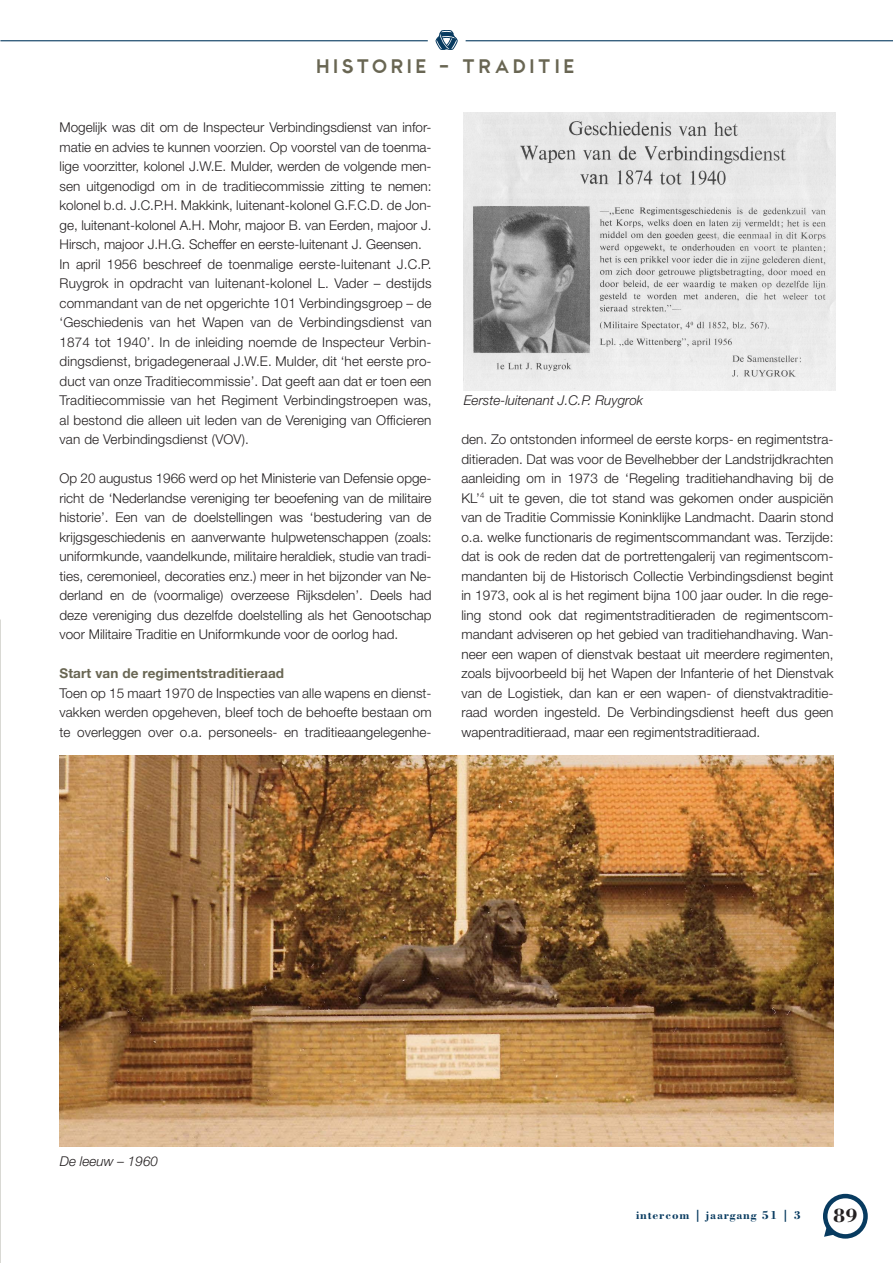
<style>
.page{position:relative;width:893px;height:1263px;background:#fff}
.page>*{position:absolute;margin:0;border:0;box-sizing:border-box;transform-origin:0 0}
.t1{font:700 20.1px "Bodoni BT";color:#231f20}
.t2{font:19.5px "CWG Sans";letter-spacing:.17em;color:#696653}
.t3{font:300 13.5px/19.5px "Helvetica Neue LT";letter-spacing:.005em;color:#231f20;text-align:justify}
.t4{font:italic 300 13.5px "Helvetica Neue LT";color:#231f20}
.t5{font:700 13.5px "Helvetica Neue LT";letter-spacing:.01em;color:#696653}
.t6{font:700 12px "Bodoni BT";letter-spacing:.07em;color:#083b60}
</style>
<div class="page">
<img style="left:0;top:639px;width:1px;height:526px">
<img style="left:464px;top:112px;width:372px;height:278px">
<img style="left:60px;top:756px;width:774px;height:391px">
<div style="left:823px;top:1194px;width:45px;height:44px;border:4px solid #083b60;border-radius:50%"></div>
<svg style="left:824px;top:1225px;width:12px;height:12px"></svg>
<svg style="left:436px;top:30px;width:21px;height:20px"></svg>
<hr style="left:0;top:40px;width:428px;height:1px;background:#083b60">
<hr style="left:466px;top:40px;width:427px;height:1px;background:#083b60">
<p class="t2" style="left:317px;top:56px;width:260px">HISTORIE - TRADITIE</p>
<p class="t3" style="left:60px;top:117px;width:374px">Mogelijk was dit om de Inspecteur Verbindingsdienst van infor&shy;matie en advies te kunnen voorzien. Op voorstel van de toenma&shy;lige voorzitter, kolonel J.W.E. Mulder, werden de volgende men&shy;sen uitgenodigd om in de traditiecommissie zitting te nemen: kolonel b.d. J.C.P.H. Makkink, luitenant-kolonel G.F.C.D. de Jon&shy;ge, luitenant-kolonel A.H. Mohr, majoor B. van Eerden, majoor J.<br>Hirsch, majoor J.H.G. Scheffer en eerste-luitenant J. Geensen.</p>
<p class="t3" style="left:60px;top:254px;width:374px">In april 1956 beschreef de toenmalige eerste-luitenant J.C.P.<br>Ruygrok in opdracht van luitenant-kolonel L. Vader – destijds commandant van de net opgerichte 101 Verbindingsgroep – de ‘Geschiedenis van het Wapen van de Verbindingsdienst van 1874 tot 1940’. In de inleiding noemde de Inspecteur Verbin&shy;dingsdienst, brigadegeneraal J.W.E. Mulder, dit ‘het eerste pro&shy;duct van onze Traditiecommissie’. Dat geeft aan dat er toen een Traditiecommissie van het Regiment Verbindingstroepen was, al bestond die alleen uit leden van de Vereniging van Officieren van de Verbindingsdienst (VOV).</p>
<p class="t3" style="left:60px;top:468px;width:374px">Op 20 augustus 1966 werd op het Ministerie van Defensie opge&shy;richt de ‘Nederlandse vereniging ter beoefening van de militaire historie’. Een van de doelstellingen was ‘bestudering van de krijgsgeschiedenis en aanverwante hulpwetenschappen (zoals: uniformkunde, vaandelkunde, militaire heraldiek, studie van tradi&shy;ties, ceremonieel, decoraties enz.) meer in het bijzonder van Ne&shy;derland en de (voormalige) overzeese Rijksdelen’. Deels had deze vereniging dus dezelfde doelstelling als het Genootschap voor Militaire Traditie en Uniformkunde voor de oorlog had.</p>
<p class="t5" style="left:60px;top:665px;width:226px">Start van de regimentstraditieraad</p>
<p class="t3" style="left:60px;top:683px;width:374px">Toen op 15 maart 1970 de Inspecties van alle wapens en dienst&shy;vakken werden opgeheven, bleef toch de behoefte bestaan om te overleggen over o.a. personeels- en traditieaangelegenhe-</p>
<p class="t4" style="left:464px;top:392px;width:181px">Eerste-luitenant J.C.P. Ruygrok</p>
<p class="t3" style="left:461px;top:429px;width:374px">den. Zo ontstonden informeel de eerste korps- en regimentstra&shy;ditieraden. Dat was voor de Bevelhebber der Landstrijdkrachten aanleiding om in 1973 de ‘Regeling traditiehandhaving bij de KL’<sup>4</sup> uit te geven, die tot stand was gekomen onder auspiciën van de Traditie Commissie Koninklijke Landmacht. Daarin stond o.a. welke functionaris de regimentscommandant was. Terzijde: dat is ook de reden dat de portrettengalerij van regimentscom&shy;mandanten bij de Historisch Collectie Verbindingsdienst begint in 1973, ook al is het regiment bijna 100 jaar ouder. In die rege&shy;ling stond ook dat regimentstraditieraden de regimentscom&shy;mandant adviseren op het gebied van traditiehandhaving. Wan&shy;neer een wapen of dienstvak bestaat uit meerdere regimenten, zoals bijvoorbeeld bij het Wapen der Infanterie of het Dienstvak van de Logistiek, dan kan er een wapen- of dienstvaktraditie&shy;raad worden ingesteld. De Verbindingsdienst heeft dus geen wapentraditieraad, maar een regimentstraditieraad.</p>
<p class="t4" style="left:60px;top:1153px;width:100px">De leeuw – 1960</p>
<p class="t6" style="left:636px;top:1208px;width:167px">intercom | jaargang 51 | 3</p>
<h1 class="t1" style="left:833px;top:1203px;width:26px">89</h1>
</div>
